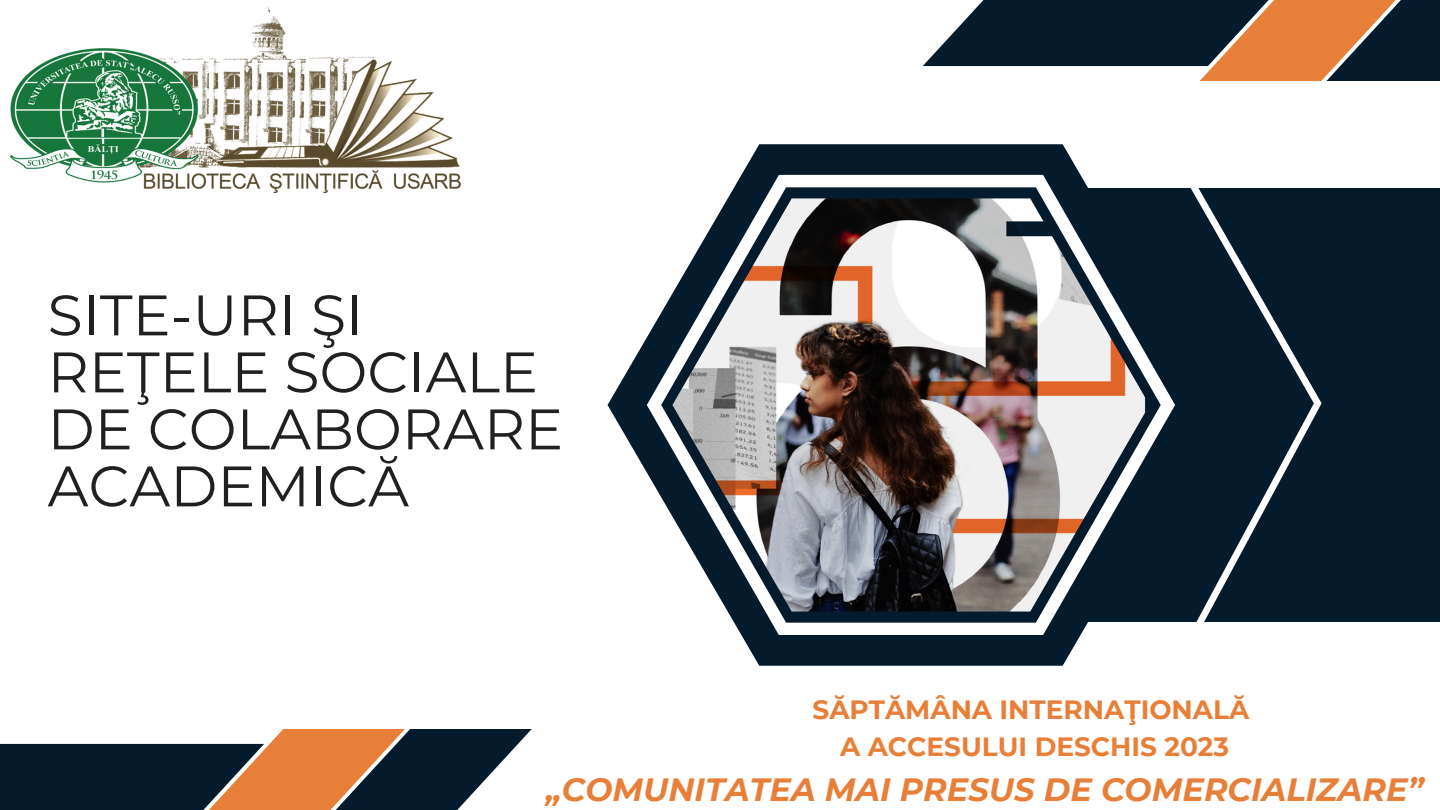
<style>
.page{position:relative;width:1440px;height:810px;background:#fff}
.page>*{position:absolute;margin:0;border:0;box-sizing:border-box;transform-origin:0 0}
.t1{font:57px/57px "Montserrat";color:#221f1f}
.t2{font:italic 700 32.1px "Montserrat";color:#e87f38}
.t3{font:700 26.4px "Montserrat";color:#e87f38}
</style>
<div class="page">
<svg style="left:608px;top:144px;width:473px;height:522px"></svg>
<div style="left:973px;top:188px;width:467px;height:434px;background:#041b2d"></div>
<svg style="left:923px;top:0;width:403px;height:81px"></svg>
<svg style="left:0;top:729px;width:532px;height:81px"></svg>
<svg style="left:1326px;top:0;width:114px;height:81px;background:#514239"></svg>
<svg style="left:647px;top:175px;width:528px;height:460px;fill:#041b2d"></svg>
<img style="left:672px;top:198px;width:477px;height:414px">
<svg style="left:1190px;top:188px;width:132px;height:434px"></svg>
<img style="left:10px;top:6px;width:451px;height:188px">
<p class="t1" style="left:48px;top:286px;width:517px">SITE-URI ŞI<br>REŢELE SOCIALE<br>DE COLABORARE<br>ACADEMICĂ</p>
<p class="t3" style="left:813px;top:694px;width:438px">SĂPTĂMÂNA INTERNAŢIONALĂ</p>
<p class="t3" style="left:840px;top:731px;width:390px">A ACCESULUI DESCHIS 2023</p>
<p class="t2" style="left:546px;top:770px;width:879px">„COMUNITATEA MAI PRESUS DE COMERCIALIZARE”</p>
</div>
